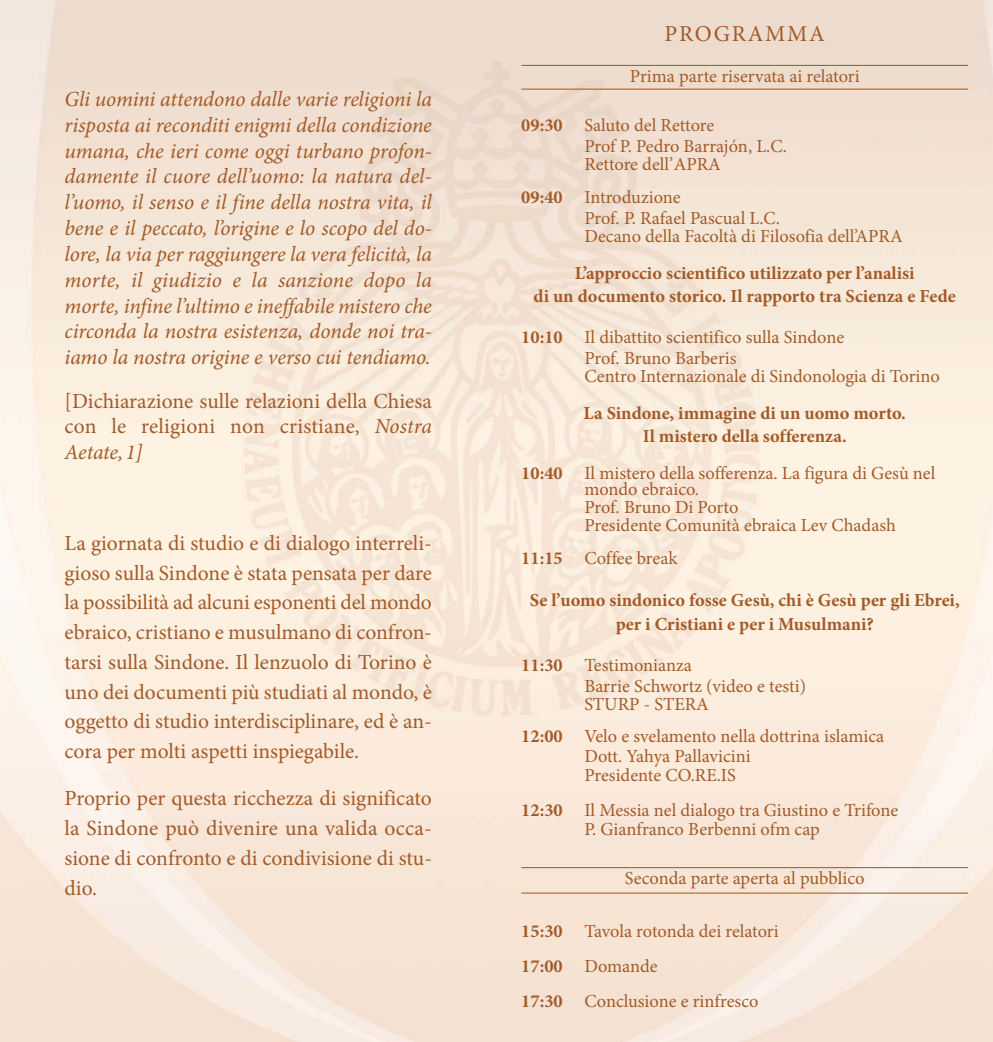
<style>
.page{position:relative;width:993px;height:1042px;background:#fff}
.page>*{position:absolute;margin:0;border:0;box-sizing:border-box;transform-origin:0 0}
.t1{font:22.75px "Minion Pro";letter-spacing:.075em;color:#a35a27}
.t2{font:21.53px/29.8px "Minion Pro";color:#a35a27;text-align:justify}
.t3{font:italic 21.53px/25.9px "Minion Pro";letter-spacing:-.005em;color:#a35a27;text-align:justify}
.t4{font:18.38px/21px "Minion Pro";color:#a35a27}
.t5{font:700 18.38px/23.3px "Minion Pro";color:#a35a27;text-align:center}
.s1{font-style:italic}
.s2{font-weight:700}
</style>
<div class="page">
<img style="left:0;top:0;width:992px;height:1042px">
<hr style="left:521px;top:89px;width:446px;height:1px;background:#a35a27">
<hr style="left:521px;top:65px;width:446px;height:1px;background:#a35a27">
<hr style="left:521px;top:892px;width:446px;height:1px;background:#a35a27">
<hr style="left:521px;top:867px;width:446px;height:1px;background:#a35a27">
<p class="t3" style="left:64px;top:88px;width:369px">Gli uomini attendono dalle varie religioni la risposta ai reconditi enigmi della condizione umana, che ieri come oggi turbano profon&shy;damente il cuore dell’uomo: la natura del&shy;l’uomo, il senso e il fine della nostra vita, il bene e il peccato, l’origine e lo scopo del do&shy;lore, la via per raggiungere la vera felicità, la morte, il giudizio e la sanzione dopo la morte, infine l’ultimo e ineffabile mistero che circonda la nostra esistenza, donde noi tra&shy;iamo la nostra origine e verso cui tendiamo.</p>
<p class="t2" style="left:64px;top:390px;width:369px;line-height:25.9px">[Dichiarazione sulle relazioni della Chiesa con le religioni non cristiane, <span class="s1">Nostra Aetate,1]</span></p>
<p class="t2" style="left:64px;top:530px;width:369px">La giornata di studio e di dialogo interreli&shy;gioso sulla Sindone è stata pensata per dare la possibilità ad alcuni esponenti del mondo ebraico, cristiano e musulmano di confron&shy;tarsi sulla Sindone. Il lenzuolo di Torino è uno dei documenti più studiati al mondo, è oggetto di studio interdisciplinare, ed è an&shy;cora per molti aspetti inspiegabile.</p>
<p class="t2" style="left:64px;top:785px;width:369px">Proprio per questa ricchezza di significato la Sindone può divenire una valida occa&shy;sione di confronto e di condivisione di stu&shy;dio.</p>
<p class="t1" style="left:664px;top:25px;width:162px">PROGRAMMA</p>
<p class="t4" style="left:629px;top:67px;width:231px">Prima parte riservata ai relatori</p>
<p class="t4" style="left:584px;top:116px;width:204px;text-indent:-63px"><span class="s2">09:30</span> Saluto del Rettore<br>Prof P. Pedro Barrajón, L.C.</p>
<p class="t4" style="left:521px;top:150px;width:201px;line-height:32.2px;text-indent:63px">Rettore dell’APRA<br><span class="s2">09:40</span> Introduzione</p>
<p class="t4" style="left:584px;top:210px;width:320px;line-height:18.2px">Prof. P. Rafael Pascual L.C.<br>Decano della Facoltà di Filosofia dell’APRA</p>
<p class="t5" style="left:533px;top:263px;width:423px">L’approccio scientifico utilizzato per l’analisi<br>di un documento storico. Il rapporto tra Scienza e Fede</p>
<p class="t4" style="left:584px;top:328px;width:261px;text-indent:-63px"><span class="s2">10:10</span> Il dibattito scientifico sulla Sindone<br>Prof. Bruno Barberis</p>
<p class="t4" style="left:584px;top:368px;width:357px">Centro Internazionale di Sindonologia di Torino</p>
<p class="t5" style="left:583px;top:403px;width:324px">La Sindone, immagine di un uomo morto.<br>Il mistero della sofferenza.</p>
<p class="t4" style="left:584px;top:467px;width:352px;line-height:15.8px;text-indent:-63px"><span class="s2">10:40</span> Il mistero della sofferenza. La figura di Gesù nel mondo ebraico.</p>
<p class="t4" style="left:584px;top:500px;width:313px;line-height:18.2px">Prof. Bruno Di Porto<br>Presidente Comunità ebraica Lev Chadash</p>
<p class="t4" style="left:521px;top:549px;width:158px"><span class="s2">11:15</span> Coffee break</p>
<p class="t5" style="left:529px;top:590px;width:431px">Se l’uomo sindonico fosse Gesù, chi è Gesù per gli Ebrei, per i Cristiani e per i Musulmani?</p>
<p class="t4" style="left:584px;top:656px;width:223px;text-indent:-63px"><span class="s2">11:30</span> Testimonianza<br>Barrie Schwortz (video e testi)</p>
<p class="t4" style="left:521px;top:690px;width:364px;line-height:32.2px;text-indent:63px">STURP - STERA<br><span class="s2">12:00</span> Velo e svelamento nella dottrina islamica</p>
<p class="t4" style="left:584px;top:748px;width:168px;line-height:19.2px">Dott. Yahya Pallavicini<br>Presidente CO.RE.IS</p>
<p class="t4" style="left:584px;top:802px;width:315px;line-height:19.2px;text-indent:-63px"><span class="s2">12:30</span> Il Messia nel dialogo tra Giustino e Trifone<br>P. Gianfranco Berbenni ofm cap</p>
<p class="t4" style="left:624px;top:869px;width:241px">Seconda parte aperta al pubblico</p>
<p class="t4" style="left:521px;top:915px;width:259px;line-height:35px"><span class="s2">15:30</span> Tavola rotonda dei relatori<br><span class="s2">17:00</span> Domande<br><span class="s2">17:30</span> Conclusione e rinfresco</p>
</div>
